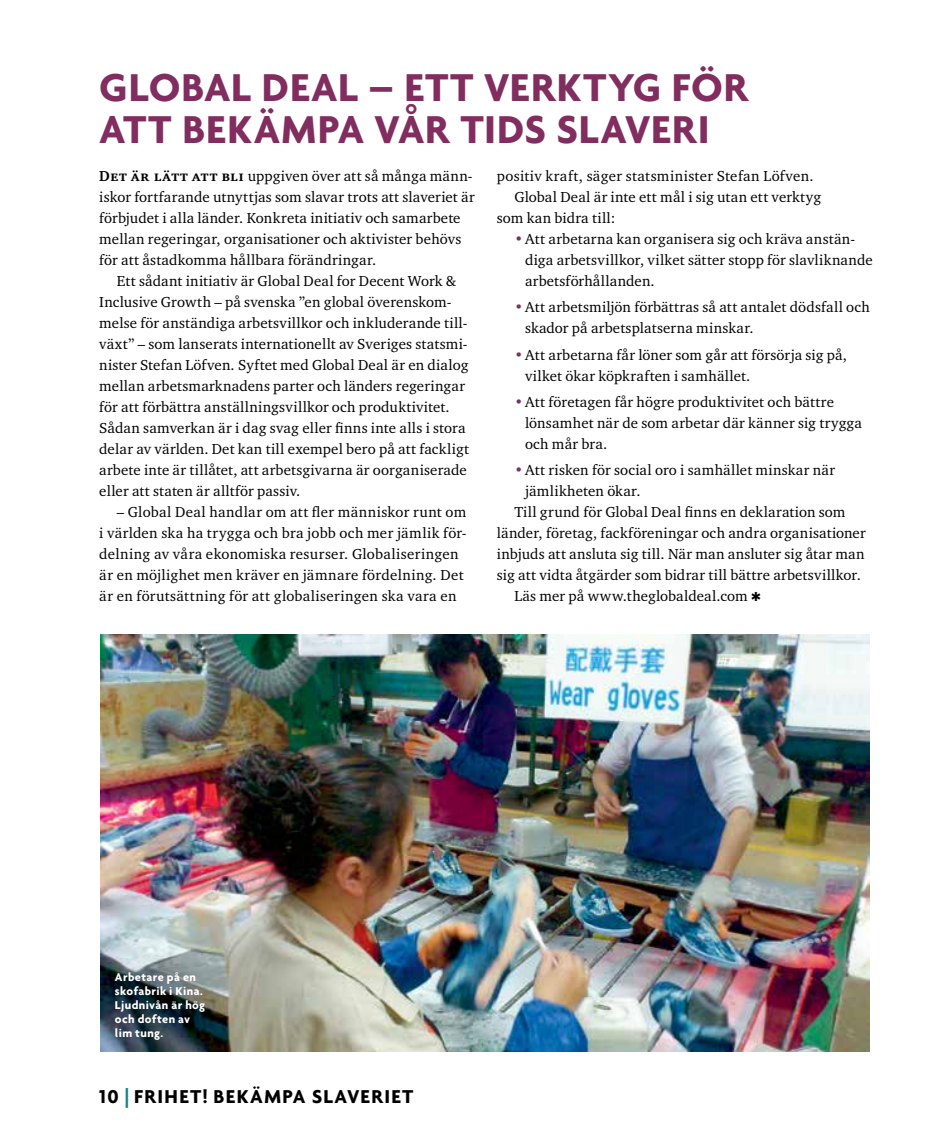
<style>
.page{position:relative;width:943px;height:1141px;background:#fff}
.page>*{position:absolute;margin:0;border:0;box-sizing:border-box;transform-origin:0 0}
.t1{font:700 42px/42px "Agenda";letter-spacing:.02em;color:#812d5f}
.t2{font:700 20.12px "Agenda";letter-spacing:.065em;color:#000}
.t3{font:14.88px/21px "Charter ITC Regu OS";letter-spacing:.015em;color:#000}
.t4{font:700 12.25px/14px "Agenda";letter-spacing:.03em;color:#fff}
.s1{font-family:"Charter ITC Bold SC"}
.s2{color:#812d5f}
.s3{font-size:21px;color:#1b838e}
</style>
<div class="page">
<img style="left:100px;top:634px;width:769px;height:418px">
<h1 class="t1" style="left:99px;top:66px;width:650px">GLOBAL DEAL – ETT VERKTYG FÖR<br>ATT BEKÄMPA VÅR TIDS SLAVERI</h1>
<p class="t3" style="left:99px;top:165px;width:377px"><span class="s1">Det är lätt att bli</span> uppgiven över att så många männ&shy;iskor fortfarande utnyttjas som slavar trots att slaveriet är förbjudet i alla länder. Konkreta initiativ och samarbete mellan regeringar, organisationer och aktivister behövs för att åstadkomma hållbara förändringar.</p>
<p class="t3" style="left:99px;top:270px;width:371px;text-indent:17px">Ett sådant initiativ är Global Deal for Decent Work &amp; Inclusive Growth – på svenska ”en global överenskom&shy;melse för anständiga arbetsvillkor och inkluderande till&shy;växt” – som lanserats internationellt av Sveriges statsmi&shy;nister Stefan Löfven. Syftet med Global Deal är en dialog mellan arbetsmarknadens parter och länders regeringar för att förbättra anställningsvillkor och produktivitet.<br>Sådan samverkan är i dag svag eller finns inte alls i stora delar av världen. Det kan till exempel bero på att fackligt arbete inte är tillåtet, att arbetsgivarna är oorganiserade eller att staten är alltför passiv.</p>
<p class="t3" style="left:99px;top:501px;width:369px;text-indent:17px">– Global Deal handlar om att fler människor runt om i världen ska ha trygga och bra jobb och mer jämlik för&shy;delning av våra ekonomiska resurser. Globaliseringen är en möjlighet men kräver en jämnare fördelning. Det är en förutsättning för att globaliseringen ska vara en</p>
<p class="t3" style="left:497px;top:165px;width:318px">positiv kraft, säger statsminister Stefan Löfven.</p>
<p class="t3" style="left:514px;top:186px;width:308px">Global Deal är inte ett mål i sig utan ett verktyg</p>
<p class="t3" style="left:497px;top:207px;width:120px">som kan bidra till:</p>
<p class="t3" style="left:525px;top:228px;width:349px;text-indent:-11px"><span class="s2">•</span> Att arbetarna kan organisera sig och kräva anstän&shy;diga arbetsvillkor, vilket sätter stopp för slavliknande arbetsförhållanden.</p>
<p class="t3" style="left:525px;top:296px;width:346px;text-indent:-11px"><span class="s2">•</span> Att arbetsmiljön förbättras så att antalet dödsfall och skador på arbetsplatserna minskar.</p>
<p class="t3" style="left:525px;top:344px;width:323px;text-indent:-11px"><span class="s2">•</span> Att arbetarna får löner som går att försörja sig på, vilket ökar köpkraften i samhället.</p>
<p class="t3" style="left:525px;top:391px;width:338px;text-indent:-11px"><span class="s2">•</span> Att företagen får högre produktivitet och bättre lönsamhet när de som arbetar där känner sig trygga och mår bra.</p>
<p class="t3" style="left:514px;top:459px;width:322px"><span class="s2">•</span> Att risken för social oro i samhället minskar när</p>
<p class="t3" style="left:525px;top:480px;width:117px">jämlikheten ökar.</p>
<p class="t3" style="left:514px;top:501px;width:332px">Till grund för Global Deal finns en deklaration som</p>
<p class="t3" style="left:497px;top:522px;width:370px">länder, företag, fackföreningar och andra organisationer</p>
<p class="t3" style="left:497px;top:543px;width:369px">inbjuds att ansluta sig till. När man ansluter sig åtar man</p>
<p class="t3" style="left:497px;top:564px;width:365px">sig att vidta åtgärder som bidrar till bättre arbetsvillkor.</p>
<p class="t3" style="left:514px;top:585px;width:248px">Läs mer på www.theglobaldeal.com ✱</p>
<p class="t4" style="left:115px;top:970px;width:92px">Arbetare på en skofabrik i Kina.<br>Ljudnivån är hög och doften av lim tung.</p>
<h2 class="t2" style="left:99px;top:1084px;width:316px">10 <span class="s3">|</span> FRIHET! BEKÄMPA SLAVERIET</h2>
</div>
